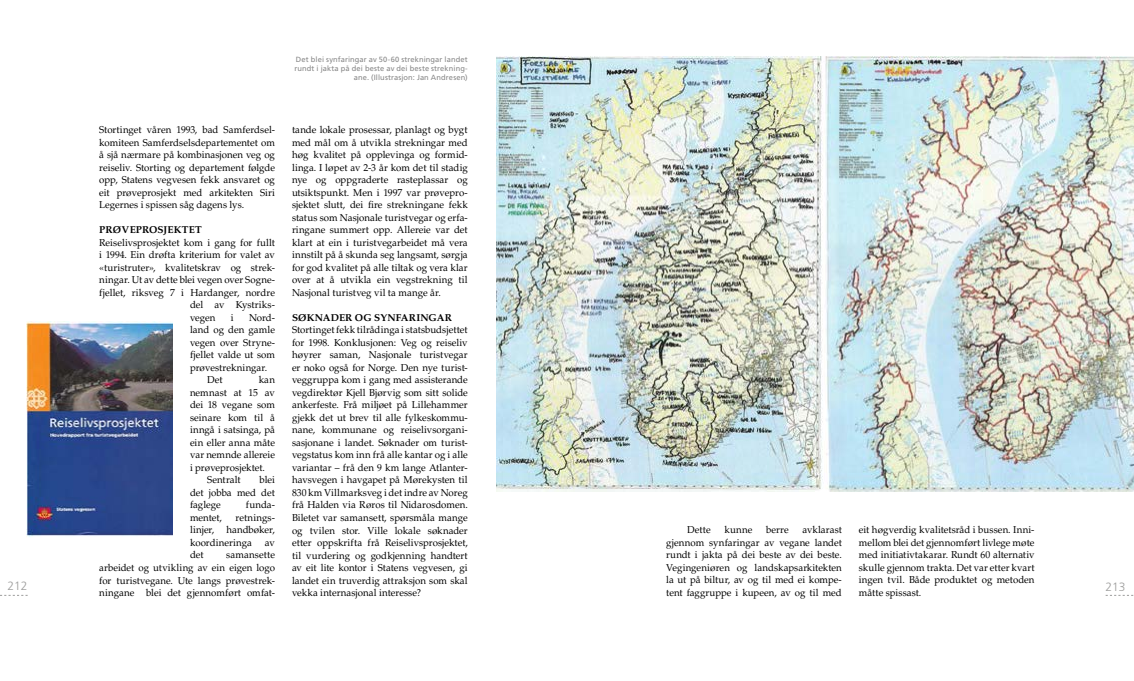
<style>
.page{position:relative;width:1134px;height:681px;background:#fff}
.page>*{position:absolute;margin:0;border:0;box-sizing:border-box;transform-origin:0 0}
.t1{font:300 12px "Frutiger LT Std";color:#9d9d9c}
.t2{font:10px/12.5px "Palatino LT Std";color:#000;text-align:justify}
.t3{font:700 10px "Palatino LT Std";letter-spacing:.015em;color:#000}
.t4{font:7.5px/9px "Frutiger LT Std";letter-spacing:.015em;color:#878787;text-align:right}
</style>
<div class="page">
<img style="left:496px;top:56px;width:638px;height:435px">
<img style="left:27px;top:321px;width:145px;height:216px">
<p class="t4" style="left:294px;top:55px;width:175px">Det blei synfaringar av 50-60 strekningar landet rundt i jakta på dei beste av dei beste strekning&shy;ane. (Illustrasjon: Jan Andresen)</p>
<p class="t2" style="left:99px;top:123px;width:177px">Stortinget våren 1993, bad Samferdsel&shy;komiteen Samferdselsdepartementet om å sjå nærmare på kombinasjonen veg og reiseliv. Storting og departement følgde opp, Statens vegvesen fekk ansvaret og eit prøveprosjekt med arkitekten Siri Legernes i spissen såg dagens lys.</p>
<p class="t3" style="left:99px;top:224px;width:104px">PRØVEPROSJEKTET</p>
<p class="t2" style="left:99px;top:236px;width:177px">Reiselivsprosjektet kom i gang for fullt</p>
<p class="t2" style="left:99px;top:248px;width:177px">i 1994. Ein drøfta kriterium for valet av</p>
<p class="t2" style="left:99px;top:261px;width:177px">«turistruter», kvalitetskrav og strek-</p>
<p class="t2" style="left:99px;top:273px;width:177px">ningar. Ut av dette blei vegen over Sogne-</p>
<p class="t2" style="left:99px;top:286px;width:177px">fjellet, riksveg 7 i Hardanger, nordre</p>
<p class="t2" style="left:190px;top:298px;width:86px">del av Kystriks-</p>
<p class="t2" style="left:190px;top:311px;width:27px">vegen</p>
<p class="t2" style="left:231px;top:311px;width:4px">i</p>
<p class="t2" style="left:249px;top:311px;width:27px">Nord-</p>
<p class="t2" style="left:190px;top:323px;width:86px">land og den gamle</p>
<p class="t2" style="left:190px;top:336px;width:86px">vegen over Stryne-</p>
<p class="t2" style="left:190px;top:348px;width:86px">fjellet valde ut som</p>
<p class="t2" style="left:190px;top:361px;width:79px">prøvestrekningar.</p>
<p class="t2" style="left:207px;top:373px;width:17px">Det</p>
<p class="t2" style="left:259px;top:373px;width:18px">kan</p>
<p class="t2" style="left:190px;top:386px;width:86px">nemnast at 15 av</p>
<p class="t2" style="left:190px;top:398px;width:86px">dei 18 vegane som</p>
<p class="t2" style="left:190px;top:411px;width:86px">seinare kom til å</p>
<p class="t2" style="left:190px;top:423px;width:86px">inngå i satsinga, på</p>
<p class="t2" style="left:190px;top:436px;width:86px">ein eller anna måte</p>
<p class="t2" style="left:190px;top:448px;width:86px">var nemnde allereie</p>
<p class="t2" style="left:190px;top:461px;width:77px">i prøveprosjektet.</p>
<p class="t2" style="left:207px;top:473px;width:35px">Sentralt</p>
<p class="t2" style="left:292px;top:124px;width:177px">tande lokale prosessar, planlagt og bygt med mål om å utvikla strekningar med høg kvalitet på opplevinga og formid&shy;linga. I løpet av 2-3 år kom det til stadig nye og oppgraderte rasteplassar og utsiktspunkt. Men i 1997 var prøvepro&shy;sjektet slutt, dei fire strekningane fekk status som Nasjonale turistvegar og erfa&shy;ringane summert opp. Allereie var det klart at ein i turistvegarbeidet må vera innstilt på å skunda seg langsamt, sørgja for god kvalitet på alle tiltak og vera klar over at å utvikla ein vegstrekning til Nasjonal turistveg vil ta mange år.</p>
<p class="t3" style="left:292px;top:311px;width:162px">SØKNADER OG SYNFARINGAR</p>
<p class="t2" style="left:292px;top:324px;width:177px">Stortinget fekk tilrådinga i statsbudsjettet for 1998. Konklusjonen: Veg og reiseliv høyrer saman, Nasjonale turistvegar er noko også for Norge. Den nye turist&shy;veggruppa kom i gang med assisterande vegdirektør Kjell Bjørvig som sitt solide ankerfeste. Frå miljøet på Lillehammer gjekk det ut brev til alle fylkeskommu&shy;nane, kommunane og reiselivsorgani&shy;sasjonane i landet. Søknader om turist&shy;vegstatus kom inn frå alle kantar og i alle variantar – frå den 9 km lange Atlanter&shy;havsvegen i havgapet på Mørekysten til 830 km Villmarksveg i det indre av Noreg frå Halden via Røros til Nidarosdomen.<br>Biletet var samansett, spørsmåla mange og tvilen stor. Ville lokale søknader etter oppskrifta frå Reiselivsprosjektet, til vurdering og godkjenning handtert av eit lite kontor i Statens vegvesen, gi landet ein truverdig attraksjon som skal vekka internasjonal interesse?</p>
<p class="t2" style="left:190px;top:473px;width:86px;text-indent:70px">blei det jobba med det faglege</p>
<p class="t2" style="left:246px;top:498px;width:31px">funda-</p>
<p class="t2" style="left:190px;top:511px;width:86px;text-indent:46px">retnings&shy;linjer, handbøker, koordineringa</p>
<p class="t2" style="left:190px;top:511px;width:33px">mentet,</p>
<p class="t2" style="left:666px;top:523px;width:177px;text-indent:136px">avklarast gjennom synfaringar av vegane landet rundt i jakta på dei beste av dei beste.<br>Vegingeniøren og landskapsarkitekten la ut på biltur, av og til med ei kompe&shy;tent faggruppe i kupeen, av og til med</p>
<p class="t2" style="left:859px;top:523px;width:177px">eit høgverdig kvalitetsråd i bussen. Inni&shy;mellom blei det gjennomført livlege møte med initiativtakarar. Rundt 60 alternativ skulle gjennom trakta. Det var etter kvart ingen tvil. Både produktet og metoden måtte spissast.</p>
<p class="t2" style="left:687px;top:523px;width:25px">Dette</p>
<p class="t2" style="left:724px;top:523px;width:29px">kunne</p>
<p class="t2" style="left:766px;top:523px;width:24px">berre</p>
<p class="t2" style="left:265px;top:536px;width:12px">av</p>
<p class="t2" style="left:190px;top:548px;width:15px">det</p>
<p class="t2" style="left:99px;top:548px;width:177px;text-indent:127px">samansette arbeidet og utvikling av ein eigen logo for turistvegane. Ute langs prøvestrek&shy;ningane blei det gjennomført omfat-</p>
<p class="t1" style="left:8px;top:579px;width:22px">212</p>
<p class="t1" style="left:1106px;top:579px;width:22px">213</p>
</div>
